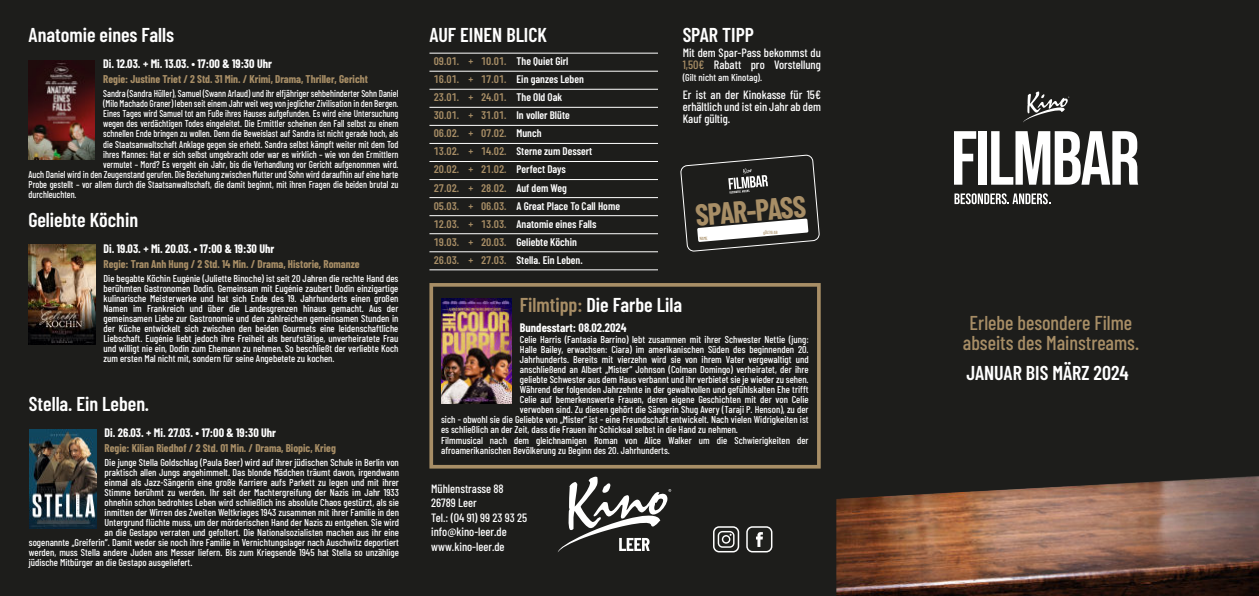
<style>
.page{position:relative;width:1259px;height:596px;background:#fff}
.page>*{position:absolute;margin:0;border:0;box-sizing:border-box;transform-origin:0 0}
.t1{font:700 29.7px "Barlow Condensed";color:#a88e66}
.t2{font:600 20px "Barlow Condensed";color:#fff}
.t3{font:500 20px/20px "Barlow Condensed";color:#a88e66;text-align:center}
.t4{font:500 12px/14.4px "Barlow Condensed";color:#fff}
.t5{font:700 12px "Barlow Condensed";color:#fff}
.t6{font:600 11px/18px "Barlow Condensed";color:#fff}
.t7{font:700 11px "Barlow Condensed";color:#a88e66}
.t8{font:500 10px/10px "Barlow Condensed";color:#fff;text-align:justify}
.t9{font:500 10px "Barlow Condensed";color:#fff;scale:.92 1}
.t10{font:500 4.4px "Barlow Condensed";color:#a88e66}
.s1{color:#a88e66}
</style>
<div class="page">
<div style="left:0;top:0;width:1259px;height:595px;background:#1d1d1b"></div>
<img style="left:836px;top:476px;width:423px;height:119px">
<svg style="left:1023px;top:91px;width:46px;height:31px"></svg>
<svg style="left:954px;top:131px;width:22px;height:54px"></svg>
<div style="left:978px;top:131px;width:9px;height:54px;background:#fff"></div>
<svg style="left:991px;top:131px;width:147px;height:54px"></svg>
<svg style="left:954px;top:193px;width:96px;height:11px"></svg>
<svg style="left:558px;top:476px;width:113px;height:76px"></svg>
<svg style="left:713px;top:526px;width:26px;height:26px"></svg>
<svg style="left:718px;top:530px;width:16px;height:17px"></svg>
<div style="left:746px;top:526px;width:26px;height:26px;background:#1f201d;border:2px solid #fff;border-radius:5px"></div>
<svg style="left:756px;top:532px;width:7px;height:14px"></svg>
<svg style="left:681px;top:155px;width:138px;height:96px"></svg>
<hr style="left:429px;top:53px;width:229px;height:1px;background:#fff">
<hr style="left:429px;top:71px;width:229px;height:1px;background:#fff">
<hr style="left:429px;top:89px;width:229px;height:1px;background:#fff">
<hr style="left:429px;top:107px;width:229px;height:1px;background:#fff">
<hr style="left:429px;top:125px;width:229px;height:1px;background:#fff">
<hr style="left:429px;top:143px;width:229px;height:1px;background:#fff">
<hr style="left:429px;top:161px;width:229px;height:1px;background:#fff">
<hr style="left:429px;top:179px;width:229px;height:1px;background:#fff">
<hr style="left:429px;top:197px;width:229px;height:1px;background:#fff">
<hr style="left:429px;top:215px;width:229px;height:1px;background:#fff">
<hr style="left:429px;top:233px;width:229px;height:1px;background:#fff">
<hr style="left:429px;top:251px;width:229px;height:1px;background:#fff">
<hr style="left:429px;top:269px;width:229px;height:1px;background:#fff">
<img style="left:30px;top:429px;width:66px;height:99px">
<img style="left:29px;top:245px;width:66px;height:99px">
<svg style="left:429px;top:283px;width:392px;height:185px"></svg>
<img style="left:441px;top:298px;width:70px;height:105px">
<img style="left:29px;top:60px;width:66px;height:100px">
<h2 class="t2" style="left:29px;top:21px;width:147px">Anatomie eines Falls</h2>
<p class="t5" style="left:103px;top:56px;width:170px">Di. 12.03. + Mi. 13.03. • 17:00 &amp; 19:30 Uhr</p>
<p class="t7" style="left:103px;top:72px;width:266px">Regie: Justine Triet / 2 Std. 31 Min. / Krimi, Drama, Thriller, Gericht</p>
<p class="t9" style="left:103px;top:87px;width:322px">Sandra (Sandra Hüller), Samuel (Swann Arlaud) und ihr elfjähriger sehbehinderter Sohn Daniel</p>
<p class="t9" style="left:103px;top:97px;width:322px">(Milo Machado Graner) leben seit einem Jahr weit weg von jeglicher Zivilisation in den Bergen.</p>
<p class="t9" style="left:103px;top:107px;width:322px">Eines Tages wird Samuel tot am Fuße ihres Hauses aufgefunden. Es wird eine Untersuchung</p>
<p class="t9" style="left:103px;top:117px;width:322px">wegen des verdächtigen Todes eingeleitet. Die Ermittler scheinen den Fall selbst zu einem</p>
<p class="t9" style="left:103px;top:127px;width:322px">schnellen Ende bringen zu wollen. Denn die Beweislast auf Sandra ist nicht gerade hoch, als</p>
<p class="t9" style="left:103px;top:137px;width:322px">die Staatsanwaltschaft Anklage gegen sie erhebt. Sandra selbst kämpft weiter mit dem Tod</p>
<p class="t9" style="left:103px;top:147px;width:322px">ihres Mannes: Hat er sich selbst umgebracht oder war es wirklich – wie von den Ermittlern</p>
<p class="t9" style="left:103px;top:157px;width:322px">vermutet – Mord? Es vergeht ein Jahr, bis die Verhandlung vor Gericht aufgenommen wird.</p>
<p class="t9" style="left:29px;top:167px;width:404px">Auch Daniel wird in den Zeugenstand gerufen. Die Beziehung zwischen Mutter und Sohn wird daraufhin auf eine harte</p>
<p class="t9" style="left:29px;top:177px;width:404px">Probe gestellt – vor allem durch die Staatsanwaltschaft, die damit beginnt, mit ihren Fragen die beiden brutal zu</p>
<p class="t9" style="left:29px;top:187px;width:54px">durchleuchten.</p>
<h2 class="t2" style="left:28px;top:205px;width:111px">Geliebte Köchin</h2>
<p class="t5" style="left:104px;top:240px;width:172px">Di. 19.03. + Mi. 20.03. • 17:00 &amp; 19:30 Uhr</p>
<p class="t7" style="left:104px;top:256px;width:258px">Regie: Tran Anh Hung / 2 Std. 14 Min. / Drama, Historie, Romanze</p>
<p class="t8" style="left:104px;top:272px;width:296px">Die begabte Köchin Eugénie (Juliette Binoche) ist seit 20 Jahren die rechte Hand des berühmten Gastronomen Dodin. Gemeinsam mit Eugénie zaubert Dodin einzigartige kulinarische Meisterwerke und hat sich Ende des 19. Jahrhunderts einen großen Namen im Frankreich und über die Landesgrenzen hinaus gemacht. Aus der gemeinsamen Liebe zur Gastronomie und den zahlreichen gemeinsamen Stunden in der Küche entwickelt sich zwischen den beiden Gourmets eine leidenschaftliche Liebschaft. Eugénie liebt jedoch ihre Freiheit als berufstätige, unverheiratete Frau und willigt nie ein, Dodin zum Ehemann zu nehmen. So beschließt der verliebte Koch zum ersten Mal nicht mit, sondern für seine Angebetete zu kochen.</p>
<h2 class="t2" style="left:29px;top:389px;width:122px">Stella. Ein Leben.</h2>
<p class="t5" style="left:105px;top:424px;width:173px">Di. 26.03. + Mi. 27.03. • 17:00 &amp; 19:30 Uhr</p>
<p class="t7" style="left:105px;top:440px;width:233px">Regie: Kilian Riedhof / 2 Std. 01 Min. / Drama, Biopic, Krieg</p>
<p class="t8" style="left:105px;top:457px;width:296px">Die junge Stella Goldschlag (Paula Beer) wird auf ihrer jüdischen Schule in Berlin von</p>
<p class="t8" style="left:105px;top:467px;width:296px">praktisch allen Jungs angehimmelt. Das blonde Mädchen träumt davon, irgendwann</p>
<p class="t8" style="left:105px;top:477px;width:296px">einmal als Jazz-Sängerin eine große Karriere aufs Parkett zu legen und mit ihrer</p>
<p class="t8" style="left:105px;top:487px;width:296px">Stimme berühmt zu werden. Ihr seit der Machtergreifung der Nazis im Jahr 1933</p>
<p class="t8" style="left:105px;top:497px;width:296px">ohnehin schon bedrohtes Leben wird schließlich ins absolute Chaos gestürzt, als sie</p>
<p class="t8" style="left:105px;top:507px;width:296px">inmitten der Wirren des Zweiten Weltkrieges 1943 zusammen mit ihrer Familie in den</p>
<p class="t8" style="left:105px;top:517px;width:296px">Untergrund flüchte muss, um der mörderischen Hand der Nazis zu entgehen. Sie wird</p>
<p class="t8" style="left:105px;top:527px;width:296px">an die Gestapo verraten und gefoltert. Die Nationalsozialisten machen aus ihr eine</p>
<p class="t8" style="left:29px;top:537px;width:372px">sogenannte „Greiferin“. Damit weder sie noch ihre Familie in Vernichtungslager nach Auschwitz deportiert</p>
<p class="t8" style="left:29px;top:547px;width:372px">werden, muss Stella andere Juden ans Messer liefern. Bis zum Kriegsende 1945 hat Stella so unzählige</p>
<p class="t8" style="left:29px;top:557px;width:165px">jüdische Mitbürger an die Gestapo ausgeliefert.</p>
<h2 class="t2" style="left:429px;top:21px;width:119px">AUF EINEN BLICK</h2>
<p class="t6" style="left:434px;top:51px;width:188px"><span class="s1">09.01. + 10.01.</span> The Quiet Girl<br><span class="s1">16.01. + 17.01.</span> Ein ganzes Leben<br><span class="s1">23.01. + 24.01.</span> The Old Oak<br><span class="s1">30.01. + 31.01.</span> In voller Blüte<br><span class="s1">06.02. + 07.02.</span> Munch<br><span class="s1">13.02. + 14.02.</span> Sterne zum Dessert<br><span class="s1">20.02. + 21.02.</span> Perfect Days<br><span class="s1">27.02. + 28.02.</span> Auf dem Weg<br><span class="s1">05.03. + 06.03.</span> A Great Place To Call Home<br><span class="s1">12.03. + 13.03.</span> Anatomie eines Falls<br><span class="s1">19.03. + 20.03.</span> Geliebte Köchin<br><span class="s1">26.03. + 27.03.</span> Stella. Ein Leben.</p>
<h2 class="t2" style="left:683px;top:21px;width:73px">SPAR TIPP</h2>
<p class="t4" style="left:683px;top:46px;width:140px;line-height:12px">Mit dem Spar-Pass bekommst du<br><span class="s1">1,50€</span> Rabatt pro Vorstellung</p>
<p class="t8" style="left:683px;top:71px;width:81px">(Gilt nicht am Kinotag).</p>
<p class="t4" style="left:683px;top:88px;width:140px;line-height:12px;text-align:justify">Er ist an der Kinokasse für 15€ erhältlich und ist ein Jahr ab dem Kauf gültig.</p>
<h1 class="t1" style="left:694px;top:194px;width:112px;rotate:-5deg">SPAR-PASS</h1>
<p class="t10" style="left:699px;top:235px;width:10px;rotate:-5deg">NAME</p>
<p class="t10" style="left:763px;top:230px;width:16px;rotate:-5deg">GÜLTIG AB</p>
<h2 class="t2" style="left:520px;top:290px;width:164px"><span class="s1">Filmtipp:</span> Die Farbe Lila</h2>
<p class="t5" style="left:520px;top:319px;width:108px">Bundesstart: 08.02.2024</p>
<p class="t8" style="left:520px;top:333px;width:290px">Celie Harris (Fantasia Barrino) lebt zusammen mit ihrer Schwester Nettie (jung:</p>
<p class="t8" style="left:520px;top:343px;width:290px">Halle Bailey, erwachsen: Ciara) im amerikanischen Süden des beginnenden 20.</p>
<p class="t8" style="left:520px;top:353px;width:290px">Jahrhunderts. Bereits mit vierzehn wird sie von ihrem Vater vergewaltigt und</p>
<p class="t8" style="left:520px;top:363px;width:290px">anschließend an Albert „Mister“ Johnson (Colman Domingo) verheiratet, der ihre</p>
<p class="t8" style="left:520px;top:373px;width:290px">geliebte Schwester aus dem Haus verbannt und ihr verbietet sie je wieder zu sehen.</p>
<p class="t8" style="left:520px;top:383px;width:290px">Während der folgenden Jahrzehnte in der gewaltvollen und gefühlskalten Ehe trifft</p>
<p class="t8" style="left:520px;top:393px;width:290px">Celie auf bemerkenswerte Frauen, deren eigene Geschichten mit der von Celie</p>
<p class="t8" style="left:520px;top:403px;width:290px">verwoben sind. Zu diesen gehört die Sängerin Shug Avery (Taraji P. Henson), zu der</p>
<p class="t8" style="left:441px;top:413px;width:369px">sich - obwohl sie die Geliebte von „Mister“ ist - eine Freundschaft entwickelt. Nach vielen Widrigkeiten ist</p>
<p class="t8" style="left:441px;top:423px;width:298px">es schließlich an der Zeit, dass die Frauen ihr Schicksal selbst in die Hand zu nehmen.</p>
<p class="t8" style="left:441px;top:434px;width:369px">Filmmusical nach dem gleichnamigen Roman von Alice Walker um die Schwierigkeiten der afroamerikanischen Bevölkerung zu Beginn des 20. Jahrhunderts.</p>
<p class="t4" style="left:431px;top:480px;width:97px">Mühlenstrasse 88<br>26789 Leer<br>Tel.: (04 91) 99 23 93 25 info@kino-leer.de www.kino-leer.de</p>
<h2 class="t3" style="left:963px;top:311px;width:178px">Erlebe besondere Filme abseits des Mainstreams.</h2>
<h2 class="t2" style="left:966px;top:358px;width:164px">JANUAR BIS MÄRZ 2024</h2>
</div>
